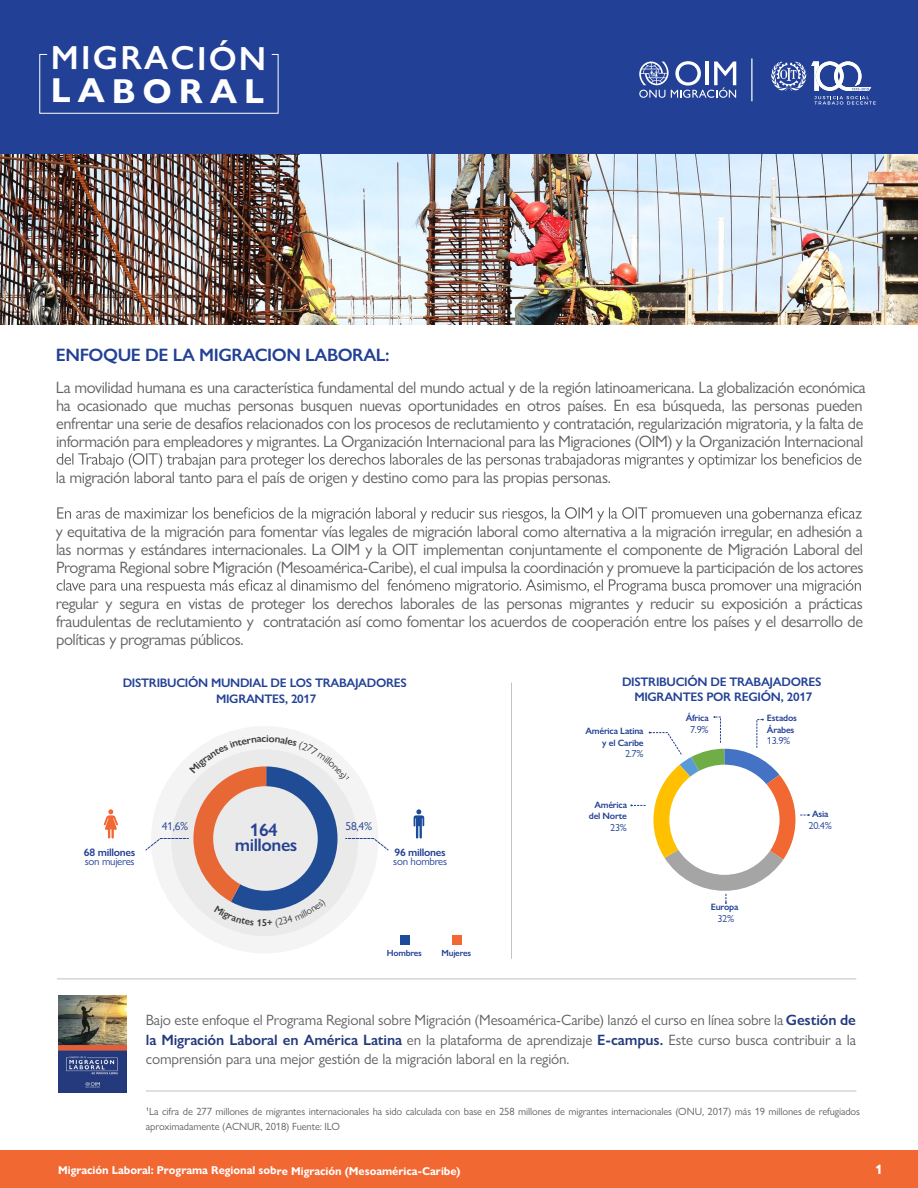
<style>
.page{position:relative;width:918px;height:1188px;background:#fff}
.page>*{position:absolute;margin:0;border:0;box-sizing:border-box;transform-origin:0 0}
.t1{font:700 34.8px "Gill Sans Nova";letter-spacing:.2em;color:#fff}
.t2{font:600 33.6px "Gill Sans Nova";letter-spacing:.065em;color:#fff}
.t3{font:600 18.15px/15.3px "Gill Sans Nova";letter-spacing:-.025em;color:#224095;text-align:center}
.t4{font:600 18px "Gill Sans Nova";letter-spacing:-.025em;color:#224095}
.t5{font:16.5px/18px "Gill Sans Nova";letter-spacing:-.025em;color:#606060;text-align:justify}
.t6{font:15px/19.5px "Gill Sans Nova";letter-spacing:-.01em;color:#606060;text-align:justify}
.t7{font:700 13.5px "Gill Sans Nova";color:#fff}
.t8{font:600 12.45px/15.5px "Gill Sans Nova";letter-spacing:-.025em;color:#224095;text-align:center}
.t9{font:700 11.55px "Gill Sans Nova";letter-spacing:-.005em;color:#fff;scale:.95 1}
.t10{font:11.55px "Gill Sans Nova";color:#224095}
.t11{font:600 10.95px "Gill Sans Nova";letter-spacing:-.025em;color:#224095}
.t12{font:10.95px "Gill Sans Nova";letter-spacing:-.025em;color:#224095}
.t13{font:10.5px/15px "Gill Sans Nova";letter-spacing:-.01em;color:#606060}
.t14{font:10.2px "Gill Sans Nova";letter-spacing:-.025em;color:#224095}
.t15{font:600 9.3px/11.4px "Gill Sans Nova";letter-spacing:-.025em;color:#224095;text-align:right}
.t16{font:600 8.85px "Gill Sans Nova";letter-spacing:-.025em;color:#224095}
.s1{font-weight:600;color:#243a7d}
</style>
<div class="page">
<img style="left:0;top:153px;width:918px;height:171px">
<div style="left:0;top:0;width:918px;height:153px;background:#224095"></div>
<div style="left:0;top:1151px;width:918px;height:37px;background:#f16832"></div>
<svg style="left:39px;top:54px;width:240px;height:60px"></svg>
<svg style="left:57px;top:453px;width:804px;height:15px"></svg>
<svg style="left:57px;top:507px;width:805px;height:15px"></svg>
<svg style="left:57px;top:579px;width:804px;height:15px"></svg>
<hr style="left:57px;top:979px;width:799px;height:1px;background:#606060">
<hr style="left:146px;top:1091px;width:710px;height:1px;background:#606060">
<img style="left:58px;top:995px;width:69px;height:97px">
<div style="left:400px;top:935px;width:10px;height:10px;background:#1c4b99"></div>
<div style="left:452px;top:935px;width:10px;height:10px;background:#f16832"></div>
<svg style="left:414px;top:809px;width:10px;height:30px"></svg>
<svg style="left:104px;top:809px;width:14px;height:30px"></svg>
<hr style="left:511px;top:683px;width:1px;height:276px;background:#606060">
<svg style="left:630px;top:716px;width:180px;height:188px"></svg>
<div style="left:151px;top:726px;width:227px;height:227px;background:#f4f4f4;border-radius:50%"></div>
<svg style="left:771px;top:61px;width:105px;height:44px"></svg>
<hr style="left:751px;top:58px;width:2px;height:43px;background:#f6f7f7">
<svg style="left:639px;top:61px;width:97px;height:37px"></svg>
<svg style="left:145px;top:766px;width:244px;height:145px"></svg>
<h2 class="t2" style="left:51px;top:37px;width:217px">MIGRACIÓN</h2>
<h1 class="t1" style="left:51px;top:69px;width:215px">LABORAL</h1>
<p class="t4" style="left:56px;top:344px;width:335px">ENFOQUE DE LA MIGRACION LABORAL:</p>
<p class="t5" style="left:56px;top:378px;width:811px;text-align:left">La movilidad humana es una característica fundamental del mundo actual y de la región latinoamericana. La globalización económica ha ocasionado que muchas personas busquen nuevas oportunidades en otros países. En esa búsqueda, las personas pueden enfrentar una serie de desafíos relacionados con los procesos de reclutamiento y contratación, regularización migratoria, y la falta de información para empleadores y migrantes. La Organización Internacional para las Migraciones (OIM) y la Organización Internacional</p>
<p class="t5" style="left:56px;top:468px;width:557px">la migración laboral tanto para el país de origen y destino como para las propias personas.</p>
<p class="t5" style="left:56px;top:522px;width:809px">y equitativa de la migración para fomentar vías legales de migración laboral como alternativa a la migración irregular, en adhesión a las normas y estándares internacionales. La OIM y la OIT implementan conjuntamente el componente de Migración Laboral del Programa Regional sobre Migración (Mesoamérica-Caribe), el cual impulsa la coordinación y promueve la participación de los actores</p>
<p class="t5" style="left:56px;top:594px;width:809px">regular y segura en vistas de proteger los derechos laborales de las personas migrantes y reducir su exposición a prácticas fraudulentas de reclutamiento y contratación así como fomentar los acuerdos de cooperación entre los países y el desarrollo de políticas y programas públicos.</p>
<p class="t8" style="left:123px;top:675px;width:286px">DISTRIBUCIÓN MUNDIAL DE LOS TRABAJADORES<br>MIGRANTES, 2017</p>
<p class="t8" style="left:622px;top:674px;width:201px">DISTRIBUCIÓN DE TRABAJADORES<br>MIGRANTES POR REGIÓN, 2017</p>
<p class="t11" style="left:84px;top:846px;width:53px">68 millones</p>
<p class="t12" style="left:85px;top:855px;width:51px">son mujeres</p>
<p class="t10" style="left:162px;top:819px;width:28px">41,6%</p>
<p class="t10" style="left:346px;top:819px;width:28px">58,4%</p>
<p class="t3" style="left:235px;top:822px;width:64px">164 millones</p>
<p class="t11" style="left:395px;top:846px;width:53px">96 millones</p>
<p class="t12" style="left:393px;top:855px;width:55px">son hombres</p>
<p class="t16" style="left:387px;top:947px;width:37px">Hombres</p>
<p class="t16" style="left:442px;top:947px;width:31px">Mujeres</p>
<p class="t15" style="left:585px;top:725px;width:60px">América Latina y el Caribe</p>
<p class="t14" style="left:625px;top:747px;width:20px">2.7%</p>
<p class="t15" style="left:589px;top:799px;width:40px">América del Norte</p>
<p class="t14" style="left:610px;top:821px;width:18px">23%</p>
<p class="t15" style="left:686px;top:712px;width:24px">África</p>
<p class="t14" style="left:690px;top:723px;width:20px">7.9%</p>
<p class="t15" style="left:767px;top:712px;width:32px;text-align:left">Estados<br>Árabes</p>
<p class="t14" style="left:767px;top:734px;width:25px">13.9%</p>
<p class="t15" style="left:812px;top:808px;width:18px">Asia</p>
<p class="t14" style="left:809px;top:819px;width:25px">20.4%</p>
<p class="t15" style="left:711px;top:901px;width:29px">Europa</p>
<p class="t14" style="left:717px;top:912px;width:18px">32%</p>
<p class="t6" style="left:146px;top:1010px;width:712px">Bajo este enfoque el Programa Regional sobre Migración (Mesoamérica-Caribe) lanzó el curso en línea sobre la <span class="s1">Gestión de la Migración Laboral en América Latina</span> en la plataforma de aprendizaje <span class="s1">E-campus.</span> Este curso busca contribuir a la comprensión para una mejor gestión de la migración laboral en la región.</p>
<p class="t13" style="left:146px;top:1103px;width:716px;text-indent:3px">La cifra de 277 millones de migrantes internacionales ha sido calculada con base en 258 millones de migrantes internacionales (ONU, 2017) más 19 millones de refugiados aproximadamente (ACNUR, 2018) Fuente: ILO</p>
<p class="t9" style="left:58px;top:1163px;width:425px">Migración Laboral: Programa Regional sobre Migración (Mesoamérica-Caribe)</p>
<p class="t7" style="left:875px;top:1161px;width:9px">1</p>
</div>
